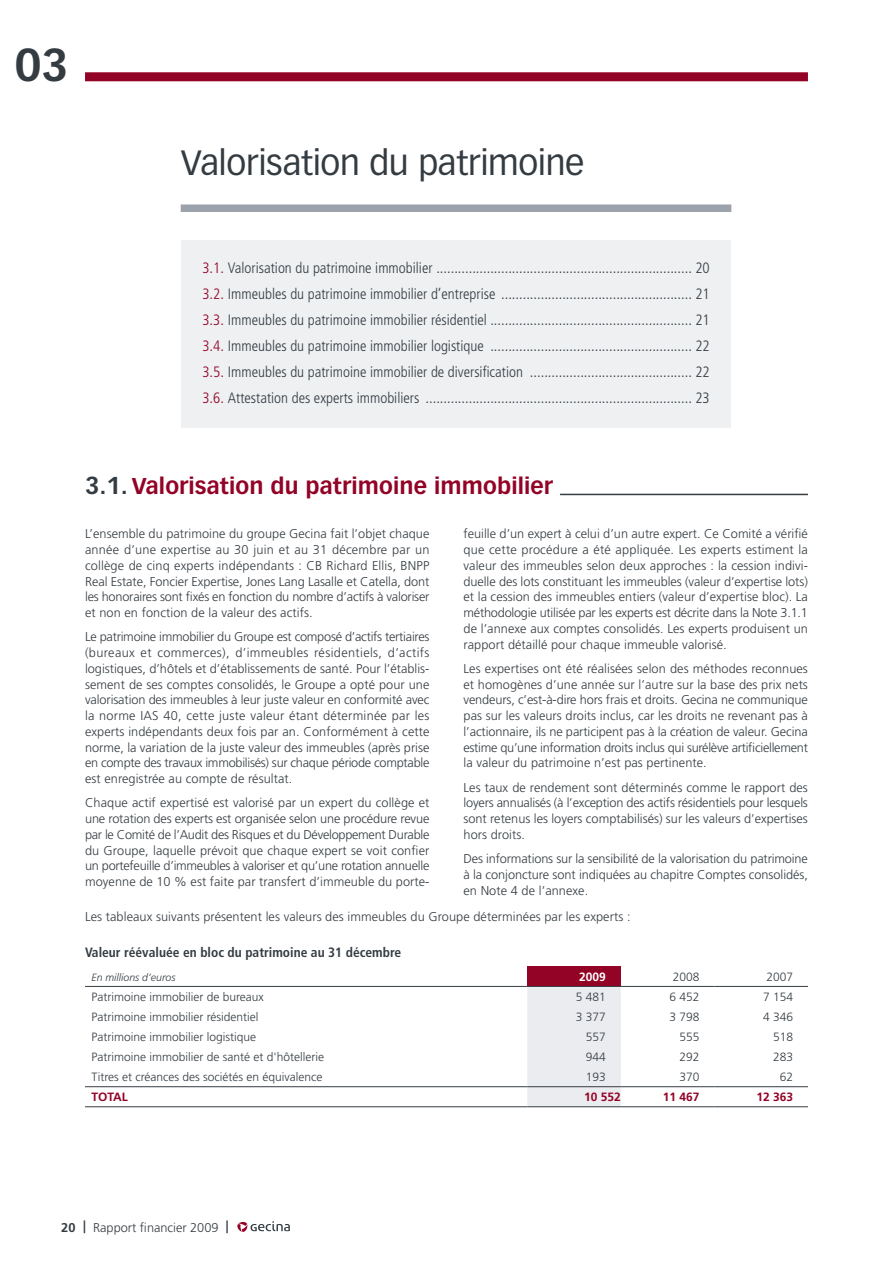
<style>
.page{position:relative;width:893px;height:1263px;background:#fff}
.page>*{position:absolute;margin:0;border:0;box-sizing:border-box;transform-origin:0 0}
.t1{font:700 45px "Vectora LH";color:#343c42}
.t2{font:34.5px "Vectora LH";letter-spacing:-.01em;color:#343c42}
.t3{font:700 22.5px "Vectora LH";letter-spacing:.005em;color:#930326}
.t4{font:300 condensed 15px/26px "Frutiger LT Std";color:#343c42;text-align:justify}
.t5{font:700 condensed 13.5px "Frutiger LT Std";color:#343c42}
.t6{font:300 12.75px/15.8px "Frutiger LT Std";letter-spacing:.005em;color:#343c42;text-align:justify}
.t7{font:300 12px "Frutiger LT Std";color:#343c42}
.t8{font:700 12px "Frutiger LT Std";color:#930326}
.t9{font:700 12px "Frutiger LT Std";color:#fff}
.t10{font:italic 300 10.5px "Frutiger LT Std";color:#343c42}
.s1{color:#930326}
.s2{font-size:24px;color:#343c42}
.s3{font-weight:700}
</style>
<div class="page">
<svg style="left:237px;top:1221px;width:53px;height:11px"></svg>
<div style="left:85px;top:72px;width:723px;height:9px;background:#930326"></div>
<div style="left:181px;top:241px;width:550px;height:187px;background:#eef0f2"></div>
<div style="left:181px;top:204px;width:550px;height:8px;background:#9ca2ab"></div>
<hr style="left:162px;top:494px;width:646px;height:1px;background:#343c42">
<div style="left:85px;top:491px;width:475px;height:6px;background:#fff"></div>
<svg style="left:85px;top:985px;width:723px;height:103px"></svg>
<div style="left:527px;top:966px;width:94px;height:20px;background:#930326"></div>
<div style="left:527px;top:987px;width:94px;height:119px;background:#ebecef"></div>
<hr style="left:85px;top:986px;width:442px;height:1px;background:#343c42">
<hr style="left:621px;top:986px;width:93px;height:1px;background:#343c42">
<hr style="left:714px;top:986px;width:94px;height:1px;background:#343c42">
<hr style="left:85px;top:1086px;width:442px;height:1px;background:#343c42">
<hr style="left:85px;top:1106px;width:442px;height:1px;background:#343c42">
<hr style="left:527px;top:1086px;width:94px;height:1px;background:#343c42">
<hr style="left:527px;top:1106px;width:94px;height:1px;background:#343c42">
<hr style="left:621px;top:1086px;width:93px;height:1px;background:#343c42">
<hr style="left:621px;top:1106px;width:93px;height:1px;background:#343c42">
<hr style="left:714px;top:1086px;width:94px;height:1px;background:#343c42">
<hr style="left:714px;top:1106px;width:94px;height:1px;background:#343c42">
<hr style="left:527px;top:986px;width:94px;height:1px;background:#343c42">
<h1 class="t1" style="left:15px;top:45px;width:55px">03</h1>
<h2 class="t2" style="left:181px;top:147px;width:405px">Valorisation du patrimoine</h2>
<p class="t4" style="left:202px;top:255px;width:509px"><span class="s1">3.1.</span> Valorisation du patrimoine immobilier ....................................................................... 20<br><span class="s1">3.2.</span> Immeubles du patrimoine immobilier d’entreprise ..................................................... 21<br><span class="s1">3.3.</span> Immeubles du patrimoine immobilier résidentiel ........................................................ 21<br><span class="s1">3.4.</span> Immeubles du patrimoine immobilier logistique ........................................................ 22<br><span class="s1">3.5.</span> Immeubles du patrimoine immobilier de diversification ............................................. 22<br><span class="s1">3.6.</span> Attestation des experts immobiliers .......................................................................... 23</p>
<h3 class="t3" style="left:85px;top:475px;width:470px"><span class="s2">3.1.</span> Valorisation du patrimoine immobilier</h3>
<p class="t6" style="left:85px;top:526px;width:346px">L’ensemble du patrimoine du groupe Gecina fait l’objet chaque année d’une expertise au 30 juin et au 31 décembre par un collège de cinq experts indépendants : CB Richard Ellis, BNPP Real Estate, Foncier Expertise, Jones Lang Lasalle et Catella, dont les honoraires sont fixés en fonction du nombre d’actifs à valoriser et non en fonction de la valeur des actifs.</p>
<p class="t6" style="left:85px;top:629px;width:346px">Le patrimoine immobilier du Groupe est composé d’actifs tertiaires (bureaux et commerces), d’immeubles résidentiels, d’actifs logistiques, d’hôtels et d’établissements de santé. Pour l’établis&shy;sement de ses comptes consolidés, le Groupe a opté pour une valorisation des immeubles à leur juste valeur en conformité avec la norme IAS 40, cette juste valeur étant déterminée par les experts indépendants deux fois par an. Conformément à cette norme, la variation de la juste valeur des immeubles (après prise en compte des travaux immobilisés) sur chaque période comptable est enregistrée au compte de résultat.</p>
<p class="t6" style="left:85px;top:795px;width:346px">Chaque actif expertisé est valorisé par un expert du collège et une rotation des experts est organisée selon une procédure revue par le Comité de l’Audit des Risques et du Développement Durable du Groupe, laquelle prévoit que chaque expert se voit confier un portefeuille d’immeubles à valoriser et qu’une rotation annuelle moyenne de 10 % est faite par transfert d’immeuble du porte-</p>
<p class="t6" style="left:463px;top:526px;width:346px">feuille d’un expert à celui d’un autre expert. Ce Comité a vérifié que cette procédure a été appliquée. Les experts estiment la valeur des immeubles selon deux approches : la cession indivi&shy;duelle des lots constituant les immeubles (valeur d’expertise lots) et la cession des immeubles entiers (valeur d’expertise bloc). La méthodologie utilisée par les experts est décrite dans la Note 3.1.1 de l’annexe aux comptes consolidés. Les experts produisent un rapport détaillé pour chaque immeuble valorisé.</p>
<p class="t6" style="left:463px;top:661px;width:346px">Les expertises ont été réalisées selon des méthodes reconnues et homogènes d’une année sur l’autre sur la base des prix nets vendeurs, c’est-à-dire hors frais et droits. Gecina ne communique pas sur les valeurs droits inclus, car les droits ne revenant pas à l’actionnaire, ils ne participent pas à la création de valeur. Gecina estime qu’une information droits inclus qui surélève artificiellement la valeur du patrimoine n’est pas pertinente.</p>
<p class="t6" style="left:463px;top:780px;width:346px">Les taux de rendement sont déterminés comme le rapport des loyers annualisés (à l’exception des actifs résidentiels pour lesquels sont retenus les loyers comptabilisés) sur les valeurs d’expertises hors droits.</p>
<p class="t6" style="left:463px;top:851px;width:346px">Des informations sur la sensibilité de la valorisation du patrimoine à la conjoncture sont indiquées au chapitre Comptes consolidés, en Note 4 de l’annexe.</p>
<p class="t6" style="left:85px;top:909px;width:547px">Les tableaux suivants présentent les valeurs des immeubles du Groupe déterminées par les experts :</p>
<p class="t5" style="left:85px;top:945px;width:318px">Valeur réévaluée en bloc du patrimoine au 31 décembre</p>
<p class="t10" style="left:91px;top:972px;width:86px">En millions d’euros</p>
<p class="t9" style="left:579px;top:970px;width:28px">2009</p>
<p class="t7" style="left:673px;top:970px;width:28px">2008</p>
<p class="t7" style="left:766px;top:970px;width:28px">2007</p>
<p class="t7" style="left:91px;top:990px;width:174px">Patrimoine immobilier de bureaux</p>
<p class="t7" style="left:576px;top:990px;width:32px">5 481</p>
<p class="t7" style="left:669px;top:990px;width:32px">6 452</p>
<p class="t7" style="left:763px;top:990px;width:32px">7 154</p>
<p class="t7" style="left:91px;top:1010px;width:169px">Patrimoine immobilier résidentiel</p>
<p class="t7" style="left:576px;top:1010px;width:32px">3 377</p>
<p class="t7" style="left:669px;top:1010px;width:32px">3 798</p>
<p class="t7" style="left:763px;top:1010px;width:32px">4 346</p>
<p class="t7" style="left:91px;top:1031px;width:166px">Patrimoine immobilier logistique</p>
<p class="t7" style="left:586px;top:1031px;width:22px">557</p>
<p class="t7" style="left:679px;top:1031px;width:22px">555</p>
<p class="t7" style="left:773px;top:1031px;width:22px">518</p>
<p class="t7" style="left:91px;top:1051px;width:234px">Patrimoine immobilier de santé et d'hôtellerie</p>
<p class="t7" style="left:586px;top:1051px;width:22px">944</p>
<p class="t7" style="left:679px;top:1051px;width:22px">292</p>
<p class="t7" style="left:773px;top:1051px;width:22px">283</p>
<p class="t7" style="left:91px;top:1071px;width:233px">Titres et créances des sociétés en équivalence</p>
<p class="t7" style="left:586px;top:1071px;width:22px">193</p>
<p class="t7" style="left:679px;top:1071px;width:22px">370</p>
<p class="t7" style="left:780px;top:1071px;width:15px">62</p>
<p class="t8" style="left:91px;top:1090px;width:38px">TOTAL</p>
<p class="t8" style="left:584px;top:1090px;width:38px">10 552</p>
<p class="t8" style="left:663px;top:1090px;width:38px">11 467</p>
<p class="t8" style="left:756px;top:1090px;width:38px">12 363</p>
<p class="t6" style="left:61px;top:1220px;width:169px"><span class="s3">20 |</span> Rapport financier 2009 <span class="s3">|</span></p>
</div>
